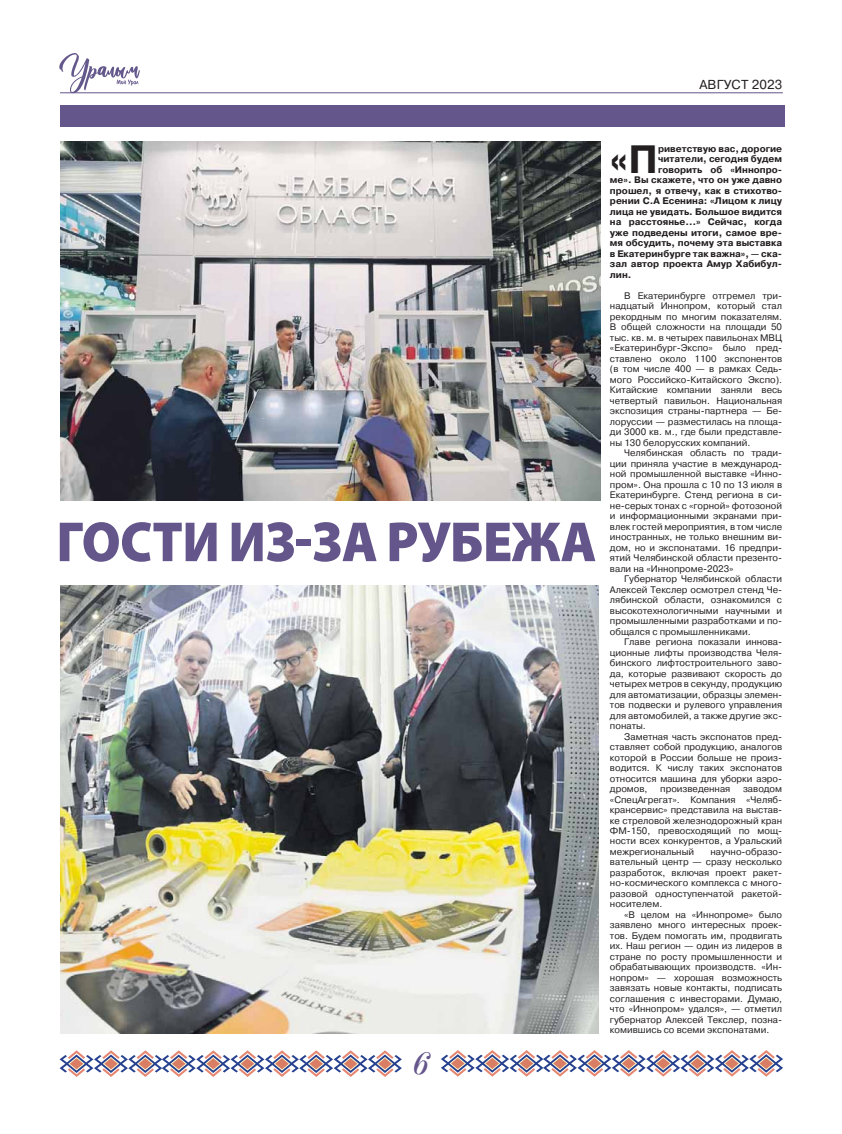
<style>
.page{position:relative;width:842px;height:1134px;background:#fff}
.page>*{position:absolute;margin:0;border:0;box-sizing:border-box;transform-origin:0 0}
.t1{font:900 57px "Myriad Pro";letter-spacing:-.01em;color:#64568b;scale:.94 1}
.t2{font:46px "Popular Script";color:#64568b}
.t3{font:700 39.5px "Pragmatica";color:#231f20}
.t4{font:13px "Pragmatica";letter-spacing:.01em;color:#231f20}
.t5{font:9.5px/10.5px "Pragmatica";color:#231f20;text-align:justify}
.t6{font:700 9.5px "Pragmatica";color:#231f20}
</style>
<div class="page">
<svg style="left:441px;top:1050px;width:342px;height:27px"></svg>
<svg style="left:60px;top:1050px;width:342px;height:27px"></svg>
<svg style="left:59px;top:53px;width:81px;height:39px"></svg>
<hr style="left:60px;top:92px;width:723px;height:1px;background:#64568b">
<div style="left:60px;top:106px;width:724px;height:21px;background:#64568b"></div>
<img style="left:60px;top:141px;width:540px;height:360px">
<img style="left:60px;top:585px;width:539px;height:449px">
<h3 class="t4" style="left:699px;top:79px;width:84px">АВГУСТ 2023</h3>
<h1 class="t1" style="left:56px;top:508px;width:576px">ГОСТИ ИЗ-ЗА РУБЕЖА</h1>
<h2 class="t2" style="left:412px;top:1037px;width:19px">6</h2>
<h3 class="t3" style="left:610px;top:145px;width:50px">«П</h3>
<p class="t6" style="left:658px;top:145px;width:126px">риветствую вас, дорогие</p>
<p class="t6" style="left:658px;top:156px;width:126px">читатели, сегодня будем</p>
<p class="t6" style="left:658px;top:166px;width:126px">говорить об «Иннопро-</p>
<p class="t6" style="left:610px;top:177px;width:174px">ме». Вы скажете, что он уже давно</p>
<p class="t6" style="left:610px;top:187px;width:174px">прошел, я отвечу, как в стихотво-</p>
<p class="t6" style="left:610px;top:198px;width:174px">рении С.А Есенина: «Лицом к лицу</p>
<p class="t6" style="left:610px;top:208px;width:174px">лица не увидать. Большое видится</p>
<p class="t6" style="left:610px;top:218px;width:174px">на расстоянье…» Сейчас, когда</p>
<p class="t6" style="left:610px;top:229px;width:174px">уже подведены итоги, самое вре-</p>
<p class="t6" style="left:610px;top:239px;width:174px">мя обсудить, почему эта выставка</p>
<p class="t6" style="left:610px;top:250px;width:174px">в Екатеринбурге так важна», — ска-</p>
<p class="t6" style="left:610px;top:260px;width:174px">зал автор проекта Амур Хабибул-</p>
<p class="t6" style="left:610px;top:271px;width:23px">лин.</p>
<p class="t5" style="left:610px;top:291px;width:174px;text-indent:14px">В Екатеринбурге отгремел три&shy;надцатый Иннопром, который стал рекордным по многим показателям.<br>В общей сложности на площади 50 тыс. кв. м. в четырех павильонах МВЦ «Екатеринбург-Экспо» было пред&shy;ставлено около 1100 экспонентов (в том числе 400 — в рамках Седь&shy;мого Российско-Китайского Экспо).<br>Китайские компании заняли весь четвертый павильон. Национальная экспозиция страны-партнера — Бе&shy;лоруссии — разместилась на площа&shy;ди 3000 кв. м., где были представле&shy;ны 130 белорусских компаний.</p>
<p class="t5" style="left:610px;top:448px;width:174px;text-indent:14px">Челябинская область по тради&shy;ции приняла участие в международ&shy;ной промышленной выставке «Инно&shy;пром». Она прошла с 10 по 13 июля в Екатеринбурге. Стенд региона в си&shy;не-серых тонах с «горной» фотозоной и информационными экранами при&shy;влек гостей мероприятия, в том числе иностранных, не только внешним ви&shy;дом, но и экспонатами. 16 предпри&shy;ятий Челябинской области презенто&shy;вали на «Иннопроме-2023»</p>
<p class="t5" style="left:610px;top:574px;width:174px;text-indent:14px">Губернатор Челябинской области Алексей Текслер осмотрел стенд Че&shy;лябинской области, ознакомился с высокотехнологичными научными и промышленными разработками и по&shy;общался с промышленниками.</p>
<p class="t5" style="left:610px;top:637px;width:174px;text-indent:14px">Главе региона показали иннова&shy;ционные лифты производства Челя&shy;бинского лифтостроительного заво&shy;да, которые развивают скорость до четырех метров в секунду, продукцию для автоматизации, образцы элемен&shy;тов подвески и рулевого управления для автомобилей, а также другие экс&shy;понаты.</p>
<p class="t5" style="left:610px;top:732px;width:174px;text-indent:14px">Заметная часть экспонатов пред&shy;ставляет собой продукцию, аналогов которой в России больше не произ&shy;водится. К числу таких экспонатов относится машина для уборки аэро&shy;дромов,</p>
<p class="t5" style="left:610px;top:784px;width:174px;text-indent:133px">заводом «СпецАгрегат». Компания «Челяб&shy;крансервис» представила на выстав&shy;ке стреловой железнодорожный кран ФМ-150, превосходящий по мощ&shy;ности всех конкурентов, а Уральский межрегиональный</p>
<p class="t5" style="left:660px;top:784px;width:72px">произведенная</p>
<p class="t5" style="left:610px;top:847px;width:174px;text-indent:100px">научно-образо&shy;вательный центр — сразу несколько разработок, включая проект ракет&shy;но-космического комплекса с много&shy;разовой одноступенчатой ракетой&shy;носителем.</p>
<p class="t5" style="left:610px;top:910px;width:174px;text-indent:14px">«В целом на «Иннопроме» было заявлено много интересных проек&shy;тов. Будем помогать им, продвигать их. Наш регион — один из лидеров в стране по росту промышленности и обрабатывающих производств. «Ин&shy;нопром» — хорошая возможность завязать новые контакты, подписать соглашения с инвесторами. Думаю, что «Иннопром» удался», — отметил губернатор Алексей Текслер, позна&shy;комившись со всеми экспонатами.</p>
</div>
